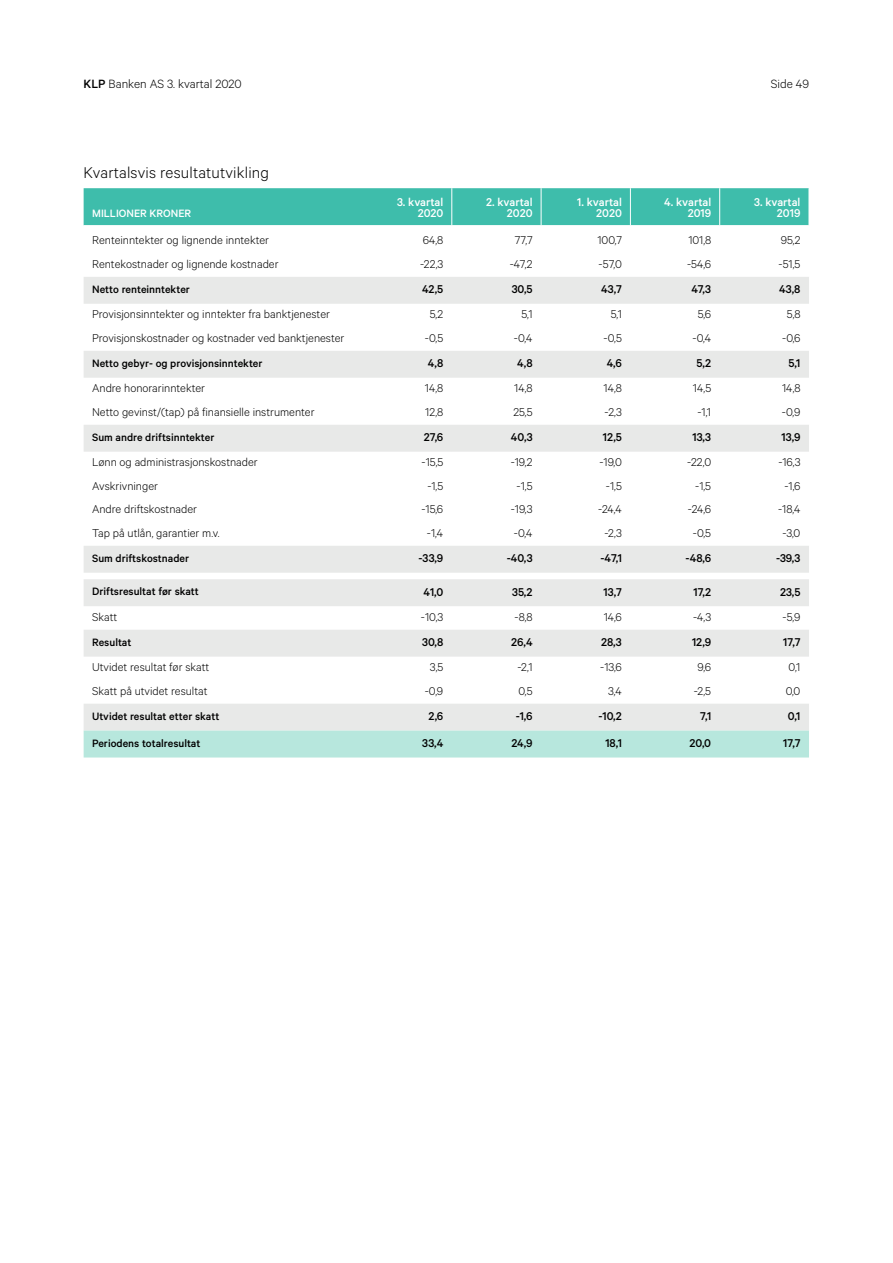
<style>
.page{position:relative;width:893px;height:1263px;background:#fff}
.page>*{position:absolute;margin:0;border:0;box-sizing:border-box;transform-origin:0 0}
.t1{font:300 17.55px "Calibre";letter-spacing:.01em;color:#000}
.t2{font:300 13.5px "Calibre";color:#000}
.t3{font:300 12.75px "Calibre";color:#000}
.t4{font:500 12.75px "Calibre";color:#000}
.t5{font:500 12.75px/10.5px "Calibre";color:#fff;text-align:right}
.t6{font:500 12px "Calibre";color:#000}
.t7{font:500 12px "Calibre";color:#fff}
.s1{font-weight:500}
</style>
<div class="page">
<div style="left:84px;top:188px;width:725px;height:37px;background:#3ebdab"></div>
<svg style="left:84px;top:277px;width:725px;height:454px"></svg>
<div style="left:84px;top:731px;width:725px;height:26px;background:#b7e7dd"></div>
<hr style="left:452px;top:188px;width:1px;height:37px;background:#fff">
<hr style="left:630px;top:188px;width:1px;height:37px;background:#fff">
<hr style="left:719px;top:188px;width:1px;height:37px;background:#fff">
<hr style="left:541px;top:188px;width:1px;height:37px;background:#fff">
<p class="t2" style="left:84px;top:76px;width:160px"><span class="s1">KLP</span> Banken AS 3. kvartal 2020</p>
<p class="t2" style="left:771px;top:76px;width:40px">Side 49</p>
<h1 class="t1" style="left:84px;top:162px;width:187px">Kvartalsvis resultatutvikling</h1>
<p class="t7" style="left:92px;top:206px;width:101px">MILLIONER KRONER</p>
<p class="t5" style="left:397px;top:197px;width:48px">3. kvartal<br>2020</p>
<p class="t5" style="left:486px;top:197px;width:48px">2. kvartal<br>2020</p>
<p class="t5" style="left:577px;top:197px;width:46px">1. kvartal<br>2020</p>
<p class="t5" style="left:664px;top:197px;width:48px">4. kvartal<br>2019</p>
<p class="t5" style="left:754px;top:197px;width:48px">3. kvartal<br>2019</p>
<p class="t3" style="left:92px;top:233px;width:178px">Renteinntekter og lignende inntekter</p>
<p class="t3" style="left:423px;top:233px;width:22px">64,8</p>
<p class="t3" style="left:515px;top:233px;width:19px">77,7</p>
<p class="t3" style="left:597px;top:233px;width:26px">100,7</p>
<p class="t3" style="left:688px;top:233px;width:24px">101,8</p>
<p class="t3" style="left:781px;top:233px;width:21px">95,2</p>
<p class="t3" style="left:92px;top:256px;width:188px">Rentekostnader og lignende kostnader</p>
<p class="t3" style="left:420px;top:256px;width:25px">-22,3</p>
<p class="t3" style="left:510px;top:256px;width:24px">-47,2</p>
<p class="t3" style="left:599px;top:256px;width:25px">-57,0</p>
<p class="t3" style="left:687px;top:256px;width:26px">-54,6</p>
<p class="t3" style="left:779px;top:256px;width:23px">-51,5</p>
<p class="t6" style="left:92px;top:282px;width:99px">Netto renteinntekter</p>
<p class="t4" style="left:422px;top:282px;width:23px">42,5</p>
<p class="t4" style="left:512px;top:282px;width:22px">30,5</p>
<p class="t4" style="left:601px;top:282px;width:22px">43,7</p>
<p class="t4" style="left:691px;top:282px;width:21px">47,3</p>
<p class="t4" style="left:779px;top:282px;width:23px">43,8</p>
<p class="t3" style="left:92px;top:307px;width:239px">Provisjonsinntekter og inntekter fra banktjenester</p>
<p class="t3" style="left:430px;top:307px;width:15px">5,2</p>
<p class="t3" style="left:521px;top:307px;width:13px">5,1</p>
<p class="t3" style="left:611px;top:307px;width:13px">5,1</p>
<p class="t3" style="left:698px;top:307px;width:15px">5,6</p>
<p class="t3" style="left:787px;top:307px;width:15px">5,8</p>
<p class="t3" style="left:92px;top:330px;width:254px">Provisjonskostnader og kostnader ved banktjenester</p>
<p class="t3" style="left:425px;top:330px;width:20px">-0,5</p>
<p class="t3" style="left:514px;top:330px;width:20px">-0,4</p>
<p class="t3" style="left:603px;top:330px;width:20px">-0,5</p>
<p class="t3" style="left:692px;top:330px;width:20px">-0,4</p>
<p class="t3" style="left:782px;top:330px;width:20px">-0,6</p>
<p class="t6" style="left:92px;top:356px;width:172px">Netto gebyr- og provisjonsinntekter</p>
<p class="t4" style="left:428px;top:356px;width:17px">4,8</p>
<p class="t4" style="left:517px;top:356px;width:17px">4,8</p>
<p class="t4" style="left:607px;top:356px;width:17px">4,6</p>
<p class="t4" style="left:697px;top:356px;width:16px">5,2</p>
<p class="t4" style="left:788px;top:356px;width:13px">5,1</p>
<p class="t3" style="left:92px;top:381px;width:114px">Andre honorarinntekter</p>
<p class="t3" style="left:425px;top:381px;width:20px">14,8</p>
<p class="t3" style="left:514px;top:381px;width:20px">14,8</p>
<p class="t3" style="left:603px;top:381px;width:20px">14,8</p>
<p class="t3" style="left:693px;top:381px;width:20px">14,5</p>
<p class="t3" style="left:782px;top:381px;width:20px">14,8</p>
<p class="t3" style="left:92px;top:404px;width:224px">Netto gevinst/(tap) på finansielle instrumenter</p>
<p class="t3" style="left:425px;top:404px;width:19px">12,8</p>
<p class="t3" style="left:513px;top:404px;width:21px">25,5</p>
<p class="t3" style="left:604px;top:404px;width:19px">-2,3</p>
<p class="t3" style="left:697px;top:404px;width:15px">-1,1</p>
<p class="t3" style="left:782px;top:404px;width:20px">-0,9</p>
<p class="t6" style="left:92px;top:430px;width:124px">Sum andre driftsinntekter</p>
<p class="t4" style="left:424px;top:430px;width:21px">27,6</p>
<p class="t4" style="left:511px;top:430px;width:23px">40,3</p>
<p class="t4" style="left:603px;top:430px;width:20px">12,5</p>
<p class="t4" style="left:692px;top:430px;width:20px">13,3</p>
<p class="t4" style="left:782px;top:430px;width:20px">13,9</p>
<p class="t3" style="left:92px;top:455px;width:167px">Lønn og administrasjonskostnader</p>
<p class="t3" style="left:422px;top:455px;width:23px">-15,5</p>
<p class="t3" style="left:511px;top:455px;width:23px">-19,2</p>
<p class="t3" style="left:599px;top:455px;width:24px">-19,0</p>
<p class="t3" style="left:687px;top:455px;width:25px">-22,0</p>
<p class="t3" style="left:778px;top:455px;width:24px">-16,3</p>
<p class="t3" style="left:92px;top:478px;width:67px">Avskrivninger</p>
<p class="t3" style="left:427px;top:478px;width:17px">-1,5</p>
<p class="t3" style="left:517px;top:478px;width:17px">-1,5</p>
<p class="t3" style="left:606px;top:478px;width:17px">-1,5</p>
<p class="t3" style="left:695px;top:478px;width:17px">-1,5</p>
<p class="t3" style="left:784px;top:478px;width:17px">-1,6</p>
<p class="t3" style="left:92px;top:502px;width:106px">Andre driftskostnader</p>
<p class="t3" style="left:422px;top:502px;width:23px">-15,6</p>
<p class="t3" style="left:511px;top:502px;width:23px">-19,3</p>
<p class="t3" style="left:598px;top:502px;width:25px">-24,4</p>
<p class="t3" style="left:688px;top:502px;width:25px">-24,6</p>
<p class="t3" style="left:778px;top:502px;width:24px">-18,4</p>
<p class="t3" style="left:92px;top:525px;width:129px">Tap på utlån, garantier m.v.</p>
<p class="t3" style="left:427px;top:525px;width:18px">-1,4</p>
<p class="t3" style="left:514px;top:525px;width:20px">-0,4</p>
<p class="t3" style="left:604px;top:525px;width:19px">-2,3</p>
<p class="t3" style="left:693px;top:525px;width:20px">-0,5</p>
<p class="t3" style="left:782px;top:525px;width:20px">-3,0</p>
<p class="t6" style="left:92px;top:551px;width:99px">Sum driftskostnader</p>
<p class="t4" style="left:419px;top:551px;width:26px">-33,9</p>
<p class="t4" style="left:507px;top:551px;width:27px">-40,3</p>
<p class="t4" style="left:600px;top:551px;width:23px">-47,1</p>
<p class="t4" style="left:686px;top:551px;width:27px">-48,6</p>
<p class="t4" style="left:776px;top:551px;width:26px">-39,3</p>
<p class="t6" style="left:92px;top:585px;width:108px">Driftsresultat før skatt</p>
<p class="t4" style="left:424px;top:584px;width:21px">41,0</p>
<p class="t4" style="left:512px;top:584px;width:22px">35,2</p>
<p class="t4" style="left:604px;top:584px;width:20px">13,7</p>
<p class="t4" style="left:693px;top:584px;width:19px">17,2</p>
<p class="t4" style="left:780px;top:584px;width:22px">23,5</p>
<p class="t3" style="left:92px;top:609px;width:27px">Skatt</p>
<p class="t3" style="left:421px;top:609px;width:24px">-10,3</p>
<p class="t3" style="left:515px;top:609px;width:19px">-8,8</p>
<p class="t3" style="left:604px;top:609px;width:20px">14,6</p>
<p class="t3" style="left:693px;top:609px;width:20px">-4,3</p>
<p class="t3" style="left:783px;top:609px;width:19px">-5,9</p>
<p class="t6" style="left:92px;top:635px;width:41px">Resultat</p>
<p class="t4" style="left:422px;top:635px;width:23px">30,8</p>
<p class="t4" style="left:511px;top:635px;width:23px">26,4</p>
<p class="t4" style="left:601px;top:635px;width:22px">28,3</p>
<p class="t4" style="left:692px;top:635px;width:21px">12,9</p>
<p class="t4" style="left:783px;top:635px;width:19px">17,7</p>
<p class="t3" style="left:92px;top:660px;width:119px">Utvidet resultat før skatt</p>
<p class="t3" style="left:430px;top:660px;width:15px">3,5</p>
<p class="t3" style="left:517px;top:660px;width:17px">-2,1</p>
<p class="t3" style="left:600px;top:660px;width:23px">-13,6</p>
<p class="t3" style="left:698px;top:660px;width:15px">9,6</p>
<p class="t3" style="left:789px;top:660px;width:13px">0,1</p>
<p class="t3" style="left:92px;top:683px;width:117px">Skatt på utvidet resultat</p>
<p class="t3" style="left:425px;top:683px;width:20px">-0,9</p>
<p class="t3" style="left:518px;top:683px;width:16px">0,5</p>
<p class="t3" style="left:608px;top:683px;width:15px">3,4</p>
<p class="t3" style="left:694px;top:683px;width:19px">-2,5</p>
<p class="t3" style="left:786px;top:683px;width:16px">0,0</p>
<p class="t6" style="left:92px;top:709px;width:129px">Utvidet resultat etter skatt</p>
<p class="t4" style="left:428px;top:708px;width:16px">2,6</p>
<p class="t4" style="left:516px;top:708px;width:18px">-1,6</p>
<p class="t4" style="left:598px;top:708px;width:25px">-10,2</p>
<p class="t4" style="left:700px;top:708px;width:12px">7,1</p>
<p class="t4" style="left:788px;top:708px;width:14px">0,1</p>
<p class="t6" style="left:92px;top:736px;width:110px">Periodens totalresultat</p>
<p class="t4" style="left:422px;top:735px;width:22px">33,4</p>
<p class="t4" style="left:511px;top:735px;width:23px">24,9</p>
<p class="t4" style="left:605px;top:735px;width:18px">18,1</p>
<p class="t4" style="left:690px;top:735px;width:23px">20,0</p>
<p class="t4" style="left:783px;top:735px;width:19px">17,7</p>
</div>
